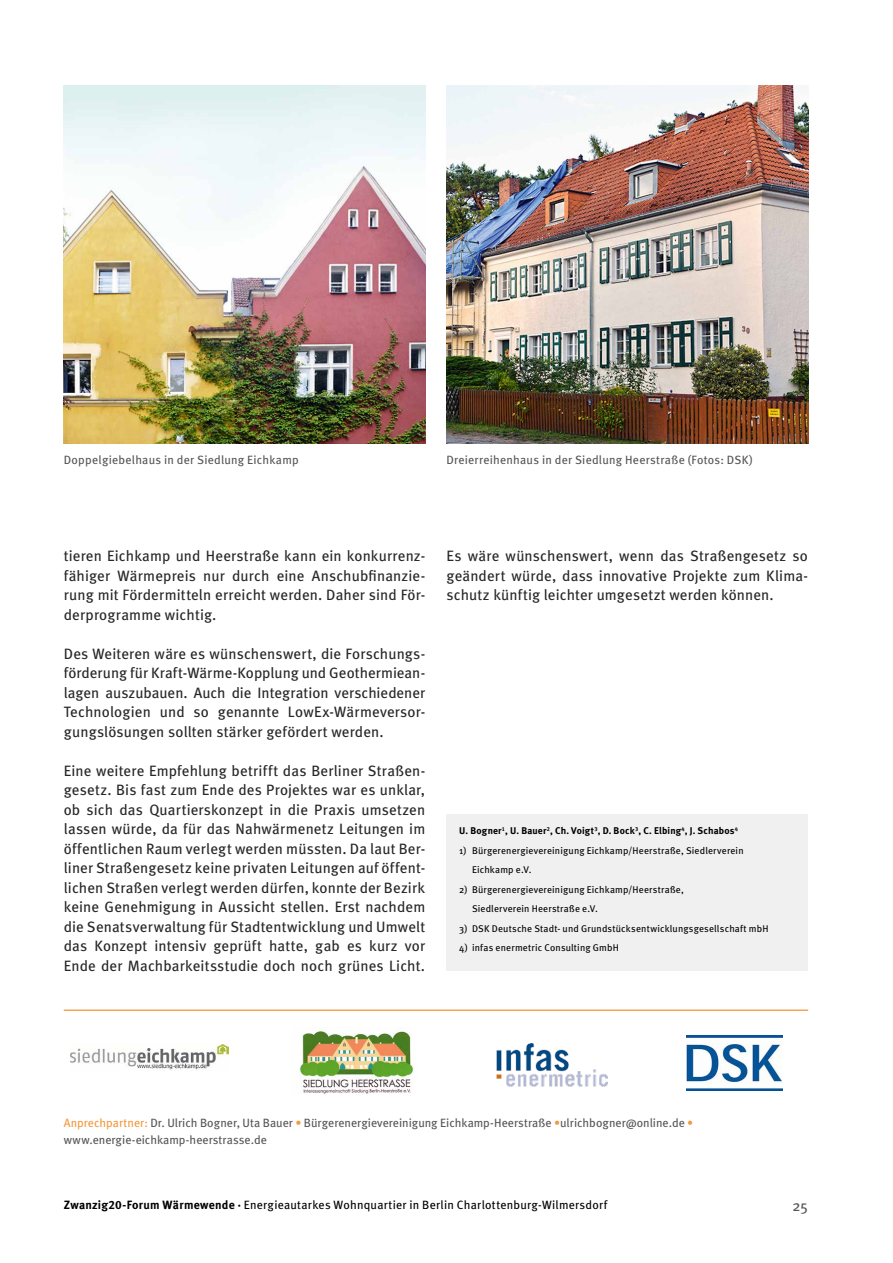
<style>
.page{position:relative;width:893px;height:1263px;background:#fff}
.page>*{position:absolute;margin:0;border:0;box-sizing:border-box;transform-origin:0 0}
.t1{font:15px/19.5px "Meta";letter-spacing:.01em;color:#272726;text-align:justify}
.t2{font:15px "Meta";color:#565655}
.t3{font:12px/17px "Meta";letter-spacing:.01em;color:#565655}
.t4{font:12px "Meta";letter-spacing:.02em;color:#000}
.t5{font:9.75px/19.5px "Meta";letter-spacing:.02em;color:#000}
.t6{font:9.75px "Meta Bold LF";letter-spacing:.015em;color:#000}
.s1{color:#f4983d}
.s2{font-family:"Meta Bold LF"}
</style>
<div class="page">
<hr style="left:64px;top:1010px;width:744px;height:1px;background:#ef7c00">
<img style="left:70px;top:1044px;width:158px;height:26px">
<img style="left:496px;top:1043px;width:112px;height:44px">
<img style="left:299px;top:1027px;width:115px;height:67px">
<img style="left:686px;top:1035px;width:97px;height:55px">
<div style="left:446px;top:814px;width:362px;height:157px;background:#f0f0f0"></div>
<img style="left:64px;top:85px;width:361px;height:359px">
<img style="left:446px;top:85px;width:362px;height:359px">
<p class="t3" style="left:64px;top:451px;width:236px">Doppelgiebelhaus in der Siedlung Eichkamp</p>
<p class="t3" style="left:446px;top:451px;width:308px">Dreierreihenhaus in der Siedlung Heerstraße (Fotos: DSK)</p>
<p class="t1" style="left:64px;top:546px;width:363px">tieren Eichkamp und Heerstraße kann ein konkurrenz&shy;fähiger Wärmepreis nur durch eine Anschubfinanzie&shy;rung mit Fördermitteln erreicht werden. Daher sind För&shy;derprogramme wichtig.</p>
<p class="t1" style="left:64px;top:643px;width:363px">Des Weiteren wäre es wünschenswert, die Forschungs&shy;förderung für Kraft-Wärme-Kopplung und Geothermiean&shy;lagen auszubauen. Auch die Integration verschiedener Technologien und so genannte LowEx-Wärmeversor&shy;gungslösungen sollten stärker gefördert werden.</p>
<p class="t1" style="left:64px;top:760px;width:363px">Eine weitere Empfehlung betrifft das Berliner Straßen&shy;gesetz. Bis fast zum Ende des Projektes war es unklar, ob sich das Quartierskonzept in die Praxis umsetzen lassen würde, da für das Nahwärmenetz Leitungen im öffentlichen Raum verlegt werden müssten. Da laut Ber&shy;liner Straßengesetz keine privaten Leitungen auf öffent&shy;lichen Straßen verlegt werden dürfen, konnte der Bezirk keine Genehmigung in Aussicht stellen. Erst nachdem die Senatsverwaltung für Stadtentwicklung und Umwelt das Konzept intensiv geprüft hatte, gab es kurz vor Ende der Machbarkeitsstudie doch noch grünes Licht.</p>
<p class="t1" style="left:446px;top:546px;width:363px">Es wäre wünschenswert, wenn das Straßengesetz so geändert würde, dass innovative Projekte zum Klima&shy;schutz künftig leichter umgesetzt werden können.</p>
<p class="t6" style="left:459px;top:824px;width:280px">U. Bogner<sup>1</sup>, U. Bauer<sup>2</sup>, Ch. Voigt<sup>3</sup>, D. Bock<sup>3</sup>, C. Elbing<sup>4</sup>, J. Schabos<sup>4</sup></p>
<p class="t5" style="left:472px;top:840px;width:273px;text-indent:-13px">1) Bürgerenergievereinigung Eichkamp/Heerstraße, Siedlerverein<br>Eichkamp e.V.</p>
<p class="t5" style="left:472px;top:879px;width:213px;text-indent:-13px">2) Bürgerenergievereinigung Eichkamp/Heerstraße,<br>Siedlerverein Heerstraße e.V.</p>
<p class="t5" style="left:459px;top:918px;width:311px">3) DSK Deutsche Stadt- und Grundstücksentwicklungsgesellschaft mbH</p>
<p class="t5" style="left:459px;top:938px;width:161px">4) infas enermetric Consulting GmbH</p>
<p class="t3" style="left:64px;top:1114px;width:631px"><span class="s1">Anprechpartner:</span> Dr. Ulrich Bogner, Uta Bauer <span class="s1">•</span> Bürgerenergievereinigung Eichkamp-Heerstraße <span class="s1">•</span>ulrichbogner@online.de <span class="s1">• </span>www.energie-eichkamp-heerstrasse.de</p>
<p class="t4" style="left:64px;top:1197px;width:545px"><span class="s2">Zwanzig20-Forum Wärmewende ·</span> Energieautarkes Wohnquartier in Berlin Charlottenburg-Wilmersdorf</p>
<p class="t2" style="left:793px;top:1196px;width:17px">25</p>
</div>
